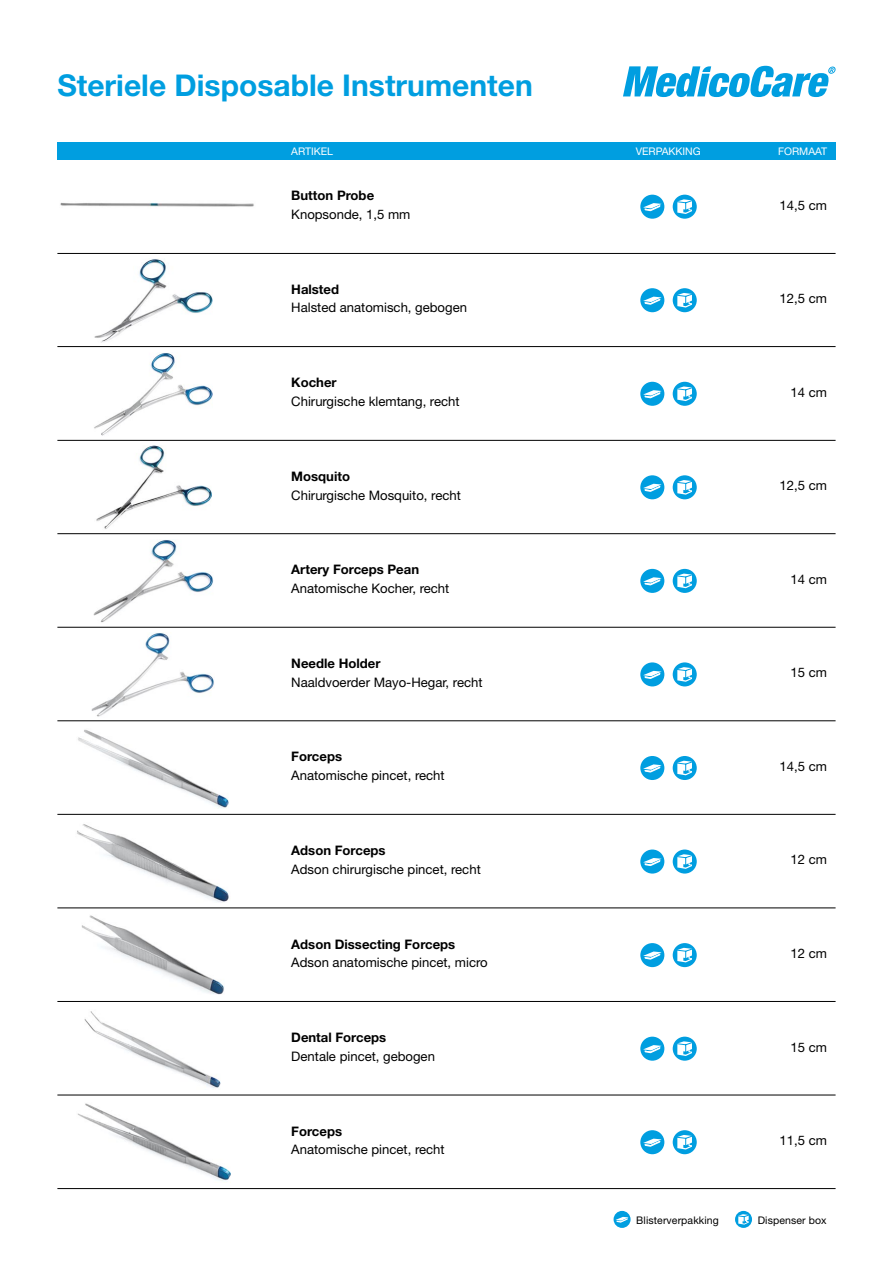
<style>
.page{position:relative;width:893px;height:1263px;background:#fff}
.page>*{position:absolute;margin:0;border:0;box-sizing:border-box;transform-origin:0 0}
.t1{font:700 30px "Helvetica Neue LT Std";color:#009ee0}
.t2{font:13.2px "Helvetica Neue LT Std";color:#000}
.t3{font:700 13.2px "Helvetica Neue LT Std";color:#000}
.t4{font:10.5px "Helvetica Neue LT Std";letter-spacing:.01em;color:#000}
.t5{font:10.5px "Helvetica Neue LT Std";color:#fff}
</style>
<div class="page">
<svg style="left:623px;top:66px;width:213px;height:31px"></svg>
<img style="left:77px;top:1103px;width:153px;height:78px">
<img style="left:60px;top:202px;width:194px;height:5px">
<img style="left:94px;top:259px;width:119px;height:83px">
<img style="left:94px;top:353px;width:119px;height:83px">
<img style="left:96px;top:446px;width:116px;height:83px">
<img style="left:93px;top:540px;width:120px;height:83px">
<img style="left:91px;top:633px;width:123px;height:84px">
<img style="left:78px;top:729px;width:151px;height:79px">
<img style="left:77px;top:824px;width:152px;height:78px">
<img style="left:81px;top:915px;width:143px;height:80px">
<img style="left:84px;top:1011px;width:137px;height:78px">
<div style="left:57px;top:142px;width:779px;height:18px;background:#009ee0"></div>
<hr style="left:57px;top:253px;width:779px;height:1px;background:#000">
<hr style="left:57px;top:346px;width:779px;height:1px;background:#000">
<hr style="left:57px;top:440px;width:779px;height:1px;background:#000">
<hr style="left:57px;top:533px;width:779px;height:1px;background:#000">
<hr style="left:57px;top:627px;width:779px;height:1px;background:#000">
<hr style="left:57px;top:720px;width:779px;height:1px;background:#000">
<hr style="left:57px;top:814px;width:779px;height:1px;background:#000">
<hr style="left:57px;top:908px;width:779px;height:1px;background:#000">
<hr style="left:57px;top:1001px;width:779px;height:1px;background:#000">
<hr style="left:57px;top:1095px;width:779px;height:1px;background:#000">
<hr style="left:57px;top:1188px;width:779px;height:1px;background:#000">
<div style="left:614px;top:1211px;width:17px;height:17px;background:#009ee0;border-radius:50%"></div>
<svg style="left:615px;top:1217px;width:14px;height:5px"></svg>
<svg style="left:735px;top:1211px;width:17px;height:17px"></svg>
<svg style="left:737px;top:1214px;width:12px;height:10px"></svg>
<div style="left:640px;top:195px;width:24px;height:24px;background:#009ee0;border-radius:50%"></div>
<svg style="left:643px;top:203px;width:19px;height:8px"></svg>
<div style="left:640px;top:288px;width:24px;height:24px;background:#009ee0;border-radius:50%"></div>
<svg style="left:643px;top:297px;width:19px;height:8px"></svg>
<div style="left:640px;top:382px;width:24px;height:24px;background:#009ee0;border-radius:50%"></div>
<svg style="left:643px;top:390px;width:19px;height:8px"></svg>
<div style="left:640px;top:475px;width:24px;height:24px;background:#009ee0;border-radius:50%"></div>
<svg style="left:643px;top:484px;width:19px;height:8px"></svg>
<div style="left:640px;top:569px;width:24px;height:24px;background:#009ee0;border-radius:50%"></div>
<svg style="left:643px;top:577px;width:19px;height:8px"></svg>
<div style="left:640px;top:662px;width:24px;height:24px;background:#009ee0;border-radius:50%"></div>
<svg style="left:643px;top:671px;width:19px;height:8px"></svg>
<div style="left:640px;top:756px;width:24px;height:24px;background:#009ee0;border-radius:50%"></div>
<svg style="left:643px;top:764px;width:19px;height:8px"></svg>
<div style="left:640px;top:849px;width:24px;height:24px;background:#009ee0;border-radius:50%"></div>
<svg style="left:643px;top:858px;width:19px;height:8px"></svg>
<div style="left:640px;top:943px;width:24px;height:24px;background:#009ee0;border-radius:50%"></div>
<svg style="left:643px;top:951px;width:19px;height:9px"></svg>
<div style="left:640px;top:1037px;width:24px;height:24px;background:#009ee0;border-radius:50%"></div>
<svg style="left:643px;top:1045px;width:19px;height:8px"></svg>
<div style="left:640px;top:1130px;width:24px;height:24px;background:#009ee0;border-radius:50%"></div>
<svg style="left:643px;top:1138px;width:19px;height:9px"></svg>
<div style="left:673px;top:195px;width:24px;height:24px;background:#009ee0;border-radius:50%"></div>
<svg style="left:677px;top:199px;width:15px;height:15px"></svg>
<div style="left:673px;top:288px;width:24px;height:24px;background:#009ee0;border-radius:50%"></div>
<svg style="left:677px;top:293px;width:15px;height:15px"></svg>
<div style="left:673px;top:382px;width:24px;height:24px;background:#009ee0;border-radius:50%"></div>
<svg style="left:677px;top:386px;width:15px;height:15px"></svg>
<div style="left:673px;top:475px;width:24px;height:24px;background:#009ee0;border-radius:50%"></div>
<svg style="left:677px;top:480px;width:15px;height:15px"></svg>
<div style="left:673px;top:569px;width:24px;height:24px;background:#009ee0;border-radius:50%"></div>
<svg style="left:677px;top:574px;width:15px;height:14px"></svg>
<div style="left:673px;top:662px;width:24px;height:24px;background:#009ee0;border-radius:50%"></div>
<svg style="left:677px;top:667px;width:15px;height:15px"></svg>
<div style="left:673px;top:756px;width:24px;height:24px;background:#009ee0;border-radius:50%"></div>
<svg style="left:677px;top:761px;width:15px;height:14px"></svg>
<div style="left:673px;top:849px;width:24px;height:24px;background:#009ee0;border-radius:50%"></div>
<svg style="left:677px;top:854px;width:15px;height:15px"></svg>
<div style="left:673px;top:943px;width:24px;height:24px;background:#009ee0;border-radius:50%"></div>
<svg style="left:677px;top:948px;width:15px;height:14px"></svg>
<div style="left:673px;top:1037px;width:24px;height:24px;background:#009ee0;border-radius:50%"></div>
<svg style="left:677px;top:1041px;width:15px;height:15px"></svg>
<div style="left:673px;top:1130px;width:24px;height:24px;background:#009ee0;border-radius:50%"></div>
<svg style="left:677px;top:1135px;width:15px;height:14px"></svg>
<h1 class="t1" style="left:57px;top:67px;width:477px">Steriele Disposable Instrumenten</h1>
<p class="t5" style="left:291px;top:145px;width:43px">ARTIKEL</p>
<p class="t5" style="left:636px;top:145px;width:67px">VERPAKKING</p>
<p class="t5" style="left:778px;top:145px;width:51px">FORMAAT</p>
<p class="t3" style="left:291px;top:188px;width:84px">Button Probe</p>
<p class="t2" style="left:291px;top:207px;width:121px">Knopsonde, 1,5 mm</p>
<p class="t3" style="left:291px;top:281px;width:49px">Halsted</p>
<p class="t2" style="left:291px;top:300px;width:177px">Halsted anatomisch, gebogen</p>
<p class="t3" style="left:291px;top:374px;width:47px">Kocher</p>
<p class="t2" style="left:291px;top:393px;width:170px">Chirurgische klemtang, recht</p>
<p class="t3" style="left:291px;top:468px;width:60px">Mosquito</p>
<p class="t2" style="left:291px;top:487px;width:171px">Chirurgische Mosquito, recht</p>
<p class="t3" style="left:291px;top:561px;width:129px">Artery Forceps Pean</p>
<p class="t2" style="left:291px;top:580px;width:160px">Anatomische Kocher, recht</p>
<p class="t3" style="left:291px;top:655px;width:91px">Needle Holder</p>
<p class="t2" style="left:291px;top:674px;width:193px">Naaldvoerder Mayo-Hegar, recht</p>
<p class="t3" style="left:291px;top:748px;width:52px">Forceps</p>
<p class="t2" style="left:291px;top:768px;width:155px">Anatomische pincet, recht</p>
<p class="t3" style="left:291px;top:842px;width:96px">Adson Forceps</p>
<p class="t2" style="left:291px;top:861px;width:191px">Adson chirurgische pincet, recht</p>
<p class="t3" style="left:291px;top:936px;width:166px">Adson Dissecting Forceps</p>
<p class="t2" style="left:291px;top:955px;width:198px">Adson anatomische pincet, micro</p>
<p class="t3" style="left:291px;top:1029px;width:97px">Dental Forceps</p>
<p class="t2" style="left:291px;top:1048px;width:145px">Dentale pincet, gebogen</p>
<p class="t3" style="left:291px;top:1123px;width:52px">Forceps</p>
<p class="t2" style="left:291px;top:1142px;width:155px">Anatomische pincet, recht</p>
<p class="t2" style="left:780px;top:197px;width:49px">14,5 cm</p>
<p class="t2" style="left:780px;top:290px;width:49px">12,5 cm</p>
<p class="t2" style="left:791px;top:384px;width:38px">14 cm</p>
<p class="t2" style="left:780px;top:478px;width:49px">12,5 cm</p>
<p class="t2" style="left:791px;top:571px;width:38px">14 cm</p>
<p class="t2" style="left:791px;top:665px;width:38px">15 cm</p>
<p class="t2" style="left:780px;top:758px;width:49px">14,5 cm</p>
<p class="t2" style="left:791px;top:852px;width:38px">12 cm</p>
<p class="t2" style="left:791px;top:945px;width:38px">12 cm</p>
<p class="t2" style="left:791px;top:1039px;width:38px">15 cm</p>
<p class="t2" style="left:780px;top:1132px;width:49px">11,5 cm</p>
<p class="t4" style="left:636px;top:1214px;width:84px">Blisterverpakking</p>
<p class="t4" style="left:758px;top:1214px;width:70px">Dispenser box</p>
</div>
